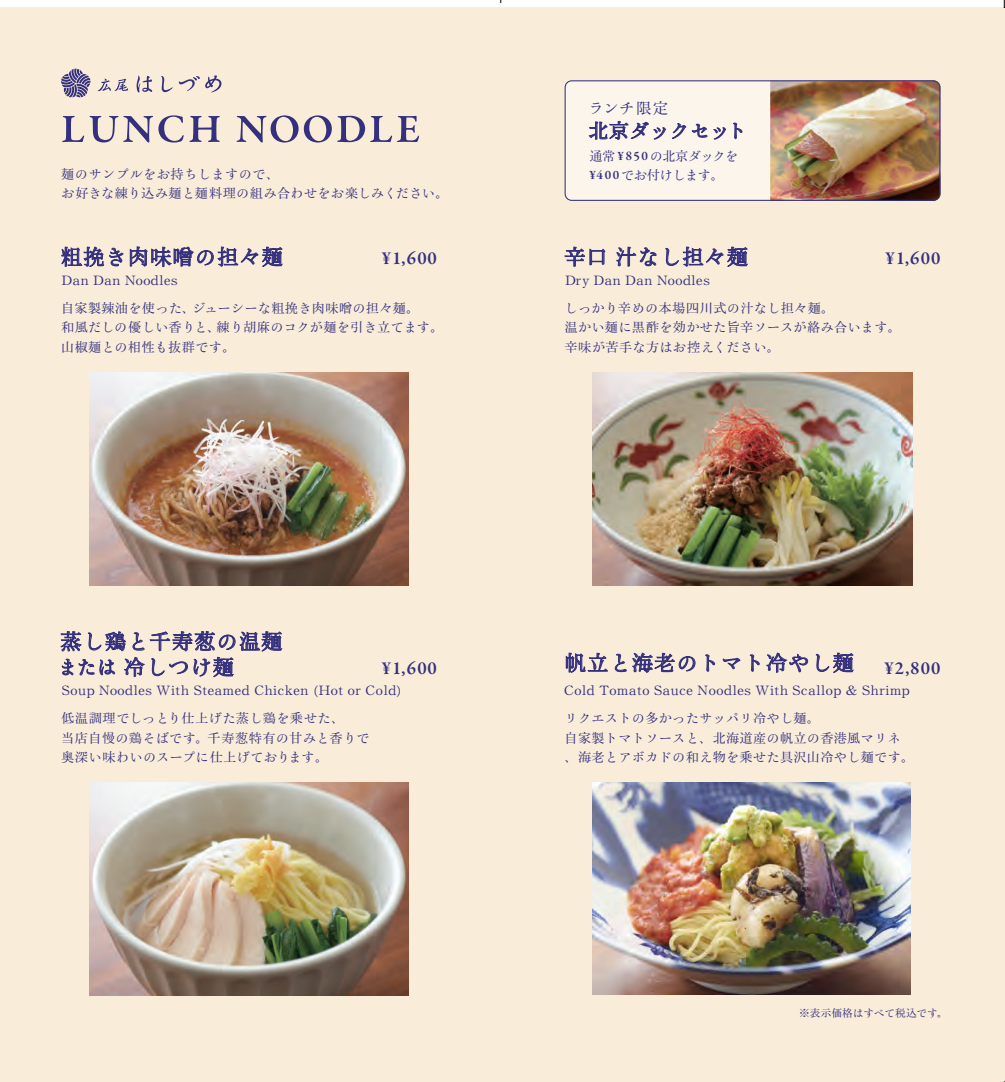
<style>
.page{position:relative;width:1005px;height:1082px;background:#fff}
.page>*{position:absolute;margin:0;border:0;box-sizing:border-box;transform-origin:0 0}
.t1{font:500 21.25px/25.6px "Ro H Min Sink Pro";letter-spacing:.05em;color:#34307e}
.t2{font:500 20px "Ro H Min Sink Pro";letter-spacing:.025em;color:#34307e}
.t3{font:600 18.75px "Garamond Premr Pro";letter-spacing:.05em;color:#34307e}
.t4{font:500 15.62px "Ro H Min Sink Pro";letter-spacing:.04em;color:#34307e}
.t5{font:500 13.12px/19.4px "Ro H Min Sink Pro";letter-spacing:.025em;color:#34307e}
.t6{font:500 13.12px "Ro H Min Sink Pro";letter-spacing:.05em;color:#34307e}
.t7{font:500 13.12px/18.8px "Ro H Min Sink Pro";letter-spacing:-.025em;color:#34307e}
.t8{font:500 10.62px "Ro H Min Sink Pro";color:#34307e}
.s1{font-size:19.12px}
.s2{font-family:"Garamond Premr Pro";font-weight:600}
</style>
<div class="page">
<div style="left:0;top:7px;width:1004px;height:1074px;background:#f9edd9"></div>
<svg style="left:62px;top:247px;width:61px;height:19px"></svg>
<svg style="left:130px;top:247px;width:152px;height:19px"></svg>
<img style="left:593px;top:372px;width:318px;height:213px">
<svg style="left:565px;top:247px;width:39px;height:19px"></svg>
<svg style="left:616px;top:247px;width:40px;height:19px"></svg>
<svg style="left:665px;top:247px;width:82px;height:19px"></svg>
<svg style="left:566px;top:652px;width:41px;height:20px"></svg>
<svg style="left:615px;top:654px;width:11px;height:17px"></svg>
<svg style="left:632px;top:653px;width:63px;height:20px"></svg>
<svg style="left:705px;top:654px;width:9px;height:17px"></svg>
<svg style="left:723px;top:658px;width:16px;height:10px"></svg>
<svg style="left:750px;top:654px;width:9px;height:17px"></svg>
<svg style="left:766px;top:652px;width:41px;height:20px"></svg>
<svg style="left:816px;top:652px;width:37px;height:20px"></svg>
<svg style="left:61px;top:631px;width:20px;height:20px"></svg>
<svg style="left:88px;top:631px;width:37px;height:19px"></svg>
<svg style="left:133px;top:632px;width:11px;height:18px"></svg>
<svg style="left:150px;top:631px;width:132px;height:20px"></svg>
<svg style="left:62px;top:658px;width:11px;height:16px"></svg>
<svg style="left:79px;top:659px;width:15px;height:15px"></svg>
<svg style="left:100px;top:659px;width:15px;height:15px"></svg>
<svg style="left:124px;top:657px;width:20px;height:19px"></svg>
<svg style="left:152px;top:658px;width:35px;height:17px"></svg>
<svg style="left:194px;top:657px;width:39px;height:19px"></svg>
<img style="left:89px;top:372px;width:319px;height:213px">
<img style="left:89px;top:782px;width:319px;height:213px">
<svg style="left:62px;top:115px;width:158px;height:27px"></svg>
<svg style="left:236px;top:115px;width:62px;height:27px"></svg>
<svg style="left:304px;top:115px;width:115px;height:27px"></svg>
<svg style="left:61px;top:69px;width:160px;height:28px"></svg>
<img style="left:564px;top:80px;width:376px;height:121px">
<img style="left:593px;top:782px;width:317px;height:212px">
<p class="t5" style="left:61px;top:165px;width:389px">麺のサンプルをお持ちしますので、<br>お好きな練り込み麺と麺料理の組み合わせをお楽しみください。</p>
<h1 class="t1" style="left:61px;top:245px;width:224px">粗挽き肉味噌の担々麺</h1>
<h3 class="t3" style="left:382px;top:246px;width:56px">¥1,600</h3>
<p class="t5" style="left:61px;top:266px;width:360px;line-height:28.2px">Dan Dan Noodles<br>自家製辣油を使った、ジューシーな粗挽き肉味噌の担々麺。</p>
<p class="t5" style="left:61px;top:318px;width:384px">和風だしの優しい香りと、練り胡麻のコクが麺を引き立てます。山椒麺との相性も抜群です。</p>
<h1 class="t1" style="left:58px;top:630px;width:226px">蒸し鶏と千寿葱の温麺<span class="s1">または</span> 冷しつけ麺</h1>
<h3 class="t3" style="left:382px;top:656px;width:56px">¥1,600</h3>
<p class="t6" style="left:62px;top:681px;width:341px">Soup Noodles With Steamed Chicken (Hot or Cold)</p>
<p class="t5" style="left:61px;top:709px;width:310px">低温調理でしっとり仕上げた蒸し鶏を乗せた、<br>当店自慢の鶏そばです。千寿葱特有の甘みと香りで奥深い味わいのスープに仕上げております。</p>
<p class="t4" style="left:588px;top:99px;width:81px">ランチ限定</p>
<h2 class="t2" style="left:588px;top:118px;width:160px">北京ダックセット</h2>
<p class="t7" style="left:589px;top:147px;width:150px">通常 <span class="s2">¥ 85 0</span>の北京ダックを<span class="s2">¥4 0 0</span>でお付けします。</p>
<h1 class="t1" style="left:564px;top:245px;width:185px">辛口 汁なし担々麺</h1>
<h3 class="t3" style="left:885px;top:246px;width:56px">¥1,600</h3>
<p class="t5" style="left:564px;top:266px;width:271px;line-height:28.2px">Dry Dan Dan Noodles<br>しっかり辛めの本場四川式の汁なし担々麺。</p>
<p class="t5" style="left:564px;top:318px;width:338px">温かい麺に黒酢を効かせた旨辛ソースが絡み合います。辛味が苦手な方はお控えください。</p>
<h1 class="t1" style="left:564px;top:651px;width:290px">帆立と海老のトマト冷やし麺</h1>
<p class="t6" style="left:564px;top:681px;width:347px">Cold Tomato Sauce Noodles With Scallop &amp; Shrimp</p>
<h3 class="t3" style="left:884px;top:656px;width:57px">¥2,800</h3>
<p class="t5" style="left:564px;top:709px;width:351px">リクエストの多かったサッパリ冷やし麺。<br>自家製トマトソースと、北海道産の帆立の香港風マリネ、海老とアボカドの和え物を乗せた具沢山冷やし麺です。</p>
<p class="t8" style="left:799px;top:1006px;width:150px">※表示価格はすべて税込です。</p>
</div>
